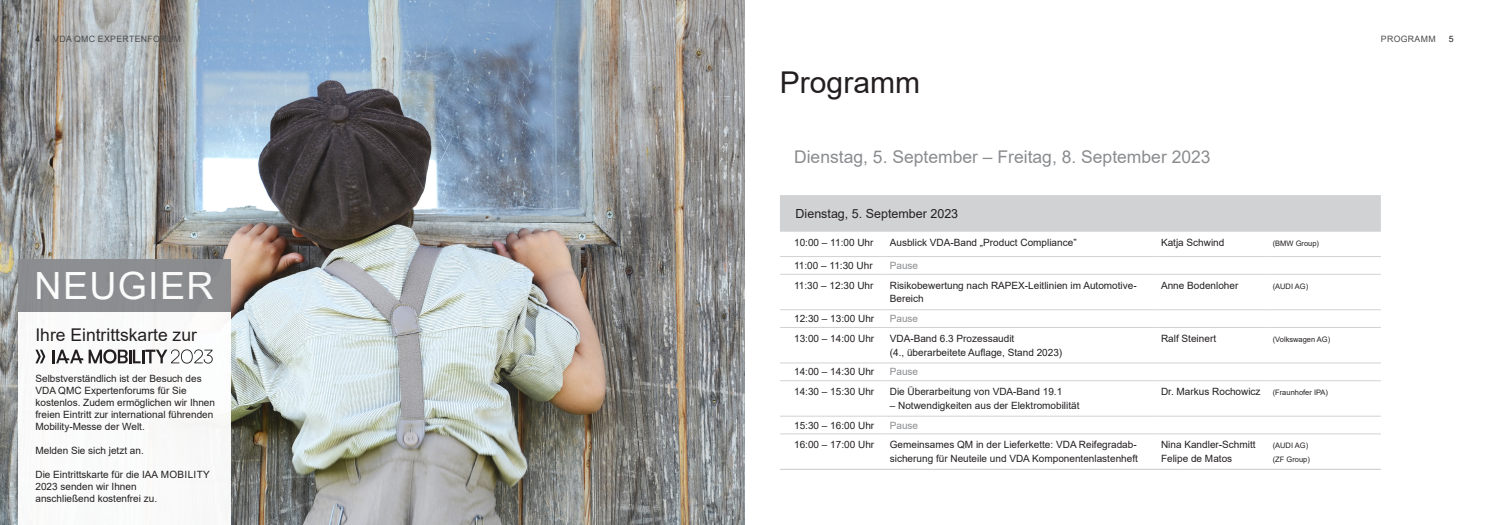
<style>
.page{position:relative;width:1489px;height:525px;background:#fff}
.page>*{position:absolute;margin:0;border:0;box-sizing:border-box;transform-origin:0 0}
.t1{font:37.5px "Arial";letter-spacing:.035em;color:#fff}
.t2{font:30px "Arial";color:#231f20}
.t3{font:17.5px "Arial";color:#8a8c8f}
.t4{font:17.5px "Arial";color:#231f20}
.t5{font:12.5px "Arial";color:#231f20}
.t6{font:10px/12px "Arial";color:#231f20}
.t7{font:10px "Arial";color:#8a8c8f}
.t8{font:8.75px "Arial";letter-spacing:.035em;color:#4b4c4d}
.t9{font:8.75px "Arial";color:#231f20}
.t10{font:7.5px/13.8px "Arial";color:#231f20}
.s1{font-size:7.5px}
</style>
<div class="page">
<img style="left:0;top:0;width:744px;height:524px">
<div style="left:18px;top:259px;width:212px;height:53px;background:#8a8c8f"></div>
<div style="left:18px;top:312px;width:212px;height:212px;background:#fff"></div>
<div style="left:780px;top:195px;width:600px;height:36px;background:#d1d2d4"></div>
<hr style="left:780px;top:416px;width:106px;height:1px;background:#d1d2d4">
<hr style="left:886px;top:416px;width:271px;height:1px;background:#d1d2d4">
<hr style="left:1157px;top:416px;width:112px;height:1px;background:#d1d2d4">
<hr style="left:1269px;top:416px;width:111px;height:1px;background:#d1d2d4">
<hr style="left:780px;top:433px;width:106px;height:1px;background:#d1d2d4">
<hr style="left:886px;top:433px;width:271px;height:1px;background:#d1d2d4">
<hr style="left:1157px;top:433px;width:112px;height:1px;background:#d1d2d4">
<hr style="left:1269px;top:433px;width:111px;height:1px;background:#d1d2d4">
<hr style="left:780px;top:468px;width:106px;height:1px;background:#d1d2d4">
<hr style="left:886px;top:468px;width:271px;height:1px;background:#d1d2d4">
<hr style="left:1157px;top:468px;width:112px;height:1px;background:#d1d2d4">
<hr style="left:1269px;top:468px;width:111px;height:1px;background:#d1d2d4">
<hr style="left:780px;top:256px;width:106px;height:1px;background:#d1d2d4">
<hr style="left:886px;top:256px;width:271px;height:1px;background:#d1d2d4">
<hr style="left:1157px;top:256px;width:112px;height:1px;background:#d1d2d4">
<hr style="left:1269px;top:256px;width:111px;height:1px;background:#d1d2d4">
<hr style="left:780px;top:274px;width:106px;height:1px;background:#d1d2d4">
<hr style="left:886px;top:274px;width:271px;height:1px;background:#d1d2d4">
<hr style="left:1157px;top:274px;width:112px;height:1px;background:#d1d2d4">
<hr style="left:1269px;top:274px;width:111px;height:1px;background:#d1d2d4">
<hr style="left:780px;top:309px;width:106px;height:1px;background:#d1d2d4">
<hr style="left:886px;top:309px;width:271px;height:1px;background:#d1d2d4">
<hr style="left:1157px;top:309px;width:112px;height:1px;background:#d1d2d4">
<hr style="left:1269px;top:309px;width:111px;height:1px;background:#d1d2d4">
<hr style="left:780px;top:327px;width:106px;height:1px;background:#d1d2d4">
<hr style="left:886px;top:327px;width:271px;height:1px;background:#d1d2d4">
<hr style="left:1157px;top:327px;width:112px;height:1px;background:#d1d2d4">
<hr style="left:1269px;top:327px;width:111px;height:1px;background:#d1d2d4">
<hr style="left:780px;top:362px;width:106px;height:1px;background:#d1d2d4">
<hr style="left:886px;top:362px;width:271px;height:1px;background:#d1d2d4">
<hr style="left:1157px;top:362px;width:112px;height:1px;background:#d1d2d4">
<hr style="left:1269px;top:362px;width:111px;height:1px;background:#d1d2d4">
<hr style="left:780px;top:380px;width:106px;height:1px;background:#d1d2d4">
<hr style="left:886px;top:380px;width:271px;height:1px;background:#d1d2d4">
<hr style="left:1157px;top:380px;width:112px;height:1px;background:#d1d2d4">
<hr style="left:1269px;top:380px;width:111px;height:1px;background:#d1d2d4">
<svg style="left:35px;top:349px;width:10px;height:14px"></svg>
<svg style="left:52px;top:349px;width:161px;height:14px"></svg>
<p class="t9" style="left:35px;top:33px;width:6px">4</p>
<p class="t8" style="left:53px;top:33px;width:129px">VDA QMC EXPERTENFORUM</p>
<p class="t8" style="left:1380px;top:33px;width:56px">PROGRAMM</p>
<p class="t9" style="left:1448px;top:33px;width:6px">5</p>
<h2 class="t2" style="left:780px;top:62px;width:142px">Programm</h2>
<h1 class="t1" style="left:35px;top:260px;width:180px">NEUGIER</h1>
<h3 class="t4" style="left:35px;top:322px;width:163px">Ihre Eintrittskarte zur</h3>
<p class="t6" style="left:35px;top:372px;width:181px">Selbstverständlich ist der Besuch des VDA QMC Expertenforums für Sie kostenlos. Zudem ermöglichen wir Ihnen freien Eintritt zur international führenden Mobility-Messe der Welt.</p>
<p class="t6" style="left:35px;top:444px;width:110px">Melden Sie sich jetzt an.</p>
<p class="t6" style="left:35px;top:468px;width:176px">Die Eintrittskarte für die IAA MOBILITY<br>2023 senden wir Ihnen<br>anschließend kostenfrei zu.</p>
<h3 class="t3" style="left:794px;top:144px;width:418px">Dienstag, 5. September – Freitag, 8. September 2023</h3>
<p class="t5" style="left:795px;top:205px;width:164px">Dienstag, 5. September 2023</p>
<p class="t6" style="left:794px;top:236px;width:81px">10:00 – 11:00 Uhr</p>
<p class="t6" style="left:889px;top:236px;width:188px">Ausblick VDA-Band „Product Compliance”</p>
<p class="t6" style="left:1160px;top:236px;width:65px">Katja Schwind</p>
<p class="t10" style="left:1272px;top:236px;width:48px">(BMW Group)</p>
<p class="t6" style="left:794px;top:259px;width:80px">11:00 – 11:30 Uhr</p>
<p class="t7" style="left:889px;top:258px;width:30px">Pause</p>
<p class="t6" style="left:794px;top:279px;width:81px">11:30 – 12:30 Uhr</p>
<p class="t6" style="left:889px;top:278px;width:248px;line-height:13.8px">Risikobewertung nach RAPEX-Leitlinien im Automotive-<br>Bereich</p>
<p class="t6" style="left:1160px;top:279px;width:79px">Anne Bodenloher</p>
<p class="t10" style="left:1272px;top:279px;width:37px">(AUDI AG)</p>
<p class="t6" style="left:794px;top:312px;width:82px">12:30 – 13:00 Uhr</p>
<p class="t7" style="left:889px;top:312px;width:30px">Pause</p>
<p class="t6" style="left:794px;top:332px;width:82px">13:00 – 14:00 Uhr</p>
<p class="t6" style="left:889px;top:331px;width:174px;line-height:13.8px">VDA-Band 6.3 Prozessaudit<br>(4., überarbeitete Auflage, Stand 2023)</p>
<p class="t6" style="left:1160px;top:332px;width:57px">Ralf Steinert</p>
<p class="t10" style="left:1272px;top:332px;width:59px">(Volkswagen AG)</p>
<p class="t6" style="left:794px;top:365px;width:82px">14:00 – 14:30 Uhr</p>
<p class="t7" style="left:889px;top:365px;width:30px">Pause</p>
<p class="t6" style="left:794px;top:385px;width:82px">14:30 – 15:30 Uhr</p>
<p class="t6" style="left:889px;top:385px;width:174px">Die Überarbeitung von VDA-Band 19.1</p>
<p class="t6" style="left:889px;top:399px;width:191px">– Notwendigkeiten aus der Elektromobilität</p>
<p class="t6" style="left:1160px;top:385px;width:168px">Dr. Markus Rochowicz <span class="s1">(Fraunhofer IPA)</span></p>
<p class="t6" style="left:794px;top:419px;width:82px">15:30 – 16:00 Uhr</p>
<p class="t7" style="left:889px;top:418px;width:30px">Pause</p>
<p class="t6" style="left:794px;top:438px;width:82px">16:00 – 17:00 Uhr</p>
<p class="t6" style="left:889px;top:437px;width:249px;line-height:13.8px">Gemeinsames QM in der Lieferkette: VDA Reifegradab&shy;sicherung für Neuteile und VDA Komponentenlastenheft</p>
<p class="t6" style="left:1160px;top:437px;width:96px;line-height:13.8px">Nina Kandler-Schmitt<br>Felipe de Matos</p>
<p class="t10" style="left:1272px;top:438px;width:39px">(AUDI AG) (ZF Group)</p>
</div>
